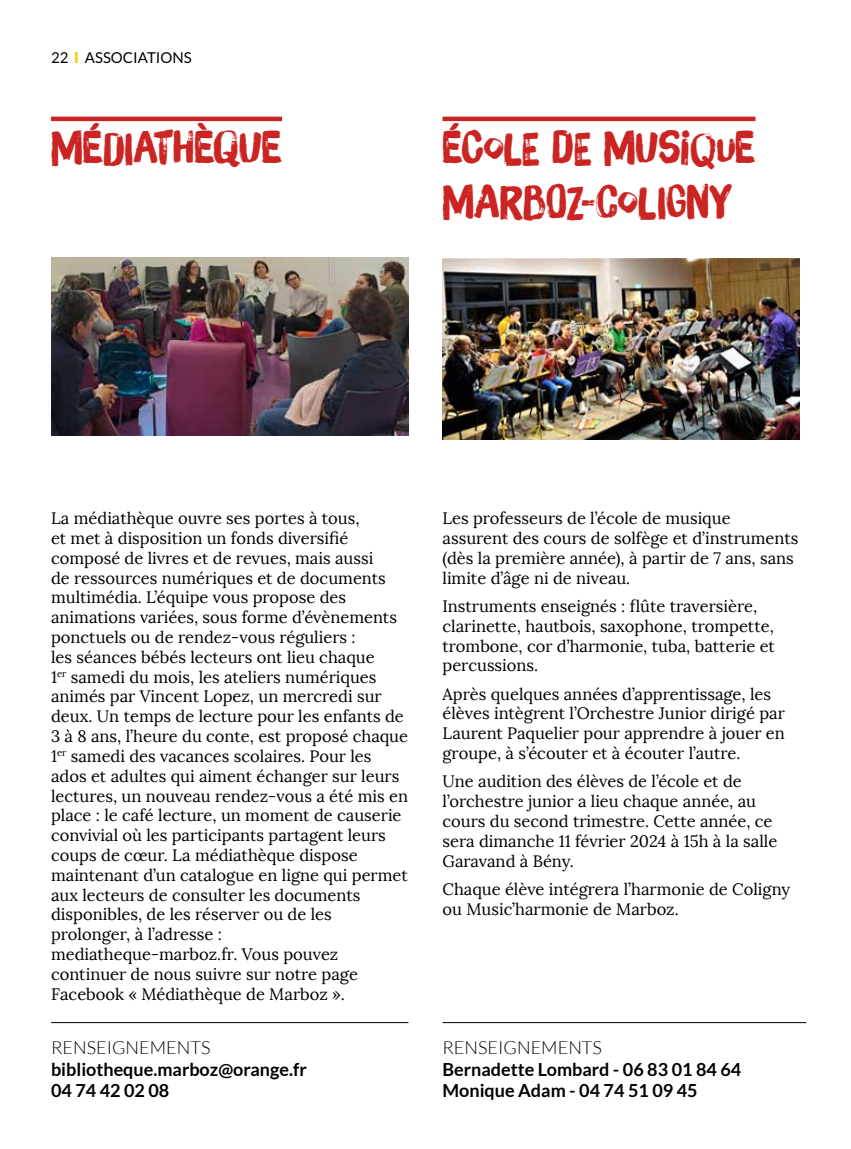
<style>
.page{position:relative;width:851px;height:1149px;background:#fff}
.page>*{position:absolute;margin:0;border:0;box-sizing:border-box;transform-origin:0 0}
.t1{font:45px "Brush Up";color:#ca2523}
.t2{font:700 18px/21.6px "Lato";color:#000}
.t3{font:300 18px "Lato";color:#000}
.t4{font:16.5px/19.8px "Lora";color:#000}
.t5{font:15px "Lato";color:#000}
.s1{font-weight:900;color:#fec811}
</style>
<div class="page">
<hr style="left:51px;top:1022px;width:357px;height:1px;background:#000">
<hr style="left:442px;top:1022px;width:364px;height:1px;background:#000">
<hr style="left:51px;top:117px;width:231px;height:4px;background:#ca2523">
<hr style="left:442px;top:117px;width:313px;height:4px;background:#ca2523">
<img style="left:442px;top:258px;width:357px;height:181px">
<img style="left:51px;top:257px;width:357px;height:178px">
<p class="t5" style="left:51px;top:49px;width:142px">22 <span class="s1">I</span> ASSOCIATIONS</p>
<h1 class="t1" style="left:51px;top:121px;width:232px">MÉDIATHÈQUE</h1>
<h1 class="t1" style="left:442px;top:121px;width:40px">ÉCOLE</h1>
<h1 class="t1" style="left:552px;top:121px;width:105px">DE MUSIQUE</h1>
<h1 class="t1" style="left:442px;top:175px;width:56px">MARBO</h1>
<h1 class="t1" style="left:566px;top:175px;width:72px">Z-COLIGNY</h1>
<p class="t4" style="left:51px;top:508px;width:358px">La médiathèque ouvre ses portes à tous,<br>et met à disposition un fonds diversifié composé de livres et de revues, mais aussi<br>de ressources numériques et de documents multimédia. L’équipe vous propose des animations variées, sous forme d’évènements ponctuels ou de rendez-vous réguliers :<br>les séances bébés lecteurs ont lieu chaque<br>1<sup>er</sup> samedi du mois, les ateliers numériques animés par Vincent Lopez, un mercredi sur deux. Un temps de lecture pour les enfants de 3 à 8 ans, l’heure du conte, est proposé chaque 1<sup>er</sup> samedi des vacances scolaires. Pour les ados et adultes qui aiment échanger sur leurs lectures, un nouveau rendez-vous a été mis en place : le café lecture, un moment de causerie convivial où les participants partagent leurs coups de cœur. La médiathèque dispose maintenant d’un catalogue en ligne qui permet aux lecteurs de consulter les documents disponibles, de les réserver ou de les prolonger, à l’adresse : mediatheque-marboz.fr. Vous pouvez continuer de nous suivre sur notre page Facebook « Médiathèque de Marboz ».</p>
<p class="t4" style="left:442px;top:508px;width:357px">Les professeurs de l’école de musique assurent des cours de solfège et d’instruments (dès la première année), à partir de 7 ans, sans limite d’âge ni de niveau.</p>
<p class="t4" style="left:442px;top:596px;width:334px">Instruments enseignés : flûte traversière, clarinette, hautbois, saxophone, trompette, trombone, cor d’harmonie, tuba, batterie et percussions.</p>
<p class="t4" style="left:442px;top:683px;width:344px">Après quelques années d’apprentissage, les élèves intègrent l’Orchestre Junior dirigé par Laurent Paquelier pour apprendre à jouer en groupe, à s’écouter et à écouter l’autre.</p>
<p class="t4" style="left:442px;top:771px;width:336px">Une audition des élèves de l’école et de l’orchestre junior a lieu chaque année, au cours du second trimestre. Cette année, ce sera dimanche 11 février 2024 à 15h à la salle Garavand à Bény.</p>
<p class="t4" style="left:442px;top:879px;width:349px">Chaque élève intégrera l’harmonie de Coligny ou Music’harmonie de Marboz.</p>
<p class="t3" style="left:51px;top:1037px;width:161px">RENSEIGNEMENTS</p>
<p class="t2" style="left:51px;top:1057px;width:257px">bibliotheque.marboz@orange.fr<br>04 74 42 02 08</p>
<p class="t3" style="left:442px;top:1037px;width:161px">RENSEIGNEMENTS</p>
<p class="t2" style="left:442px;top:1057px;width:300px">Bernadette Lombard - 06 83 01 84 64<br>Monique Adam - 04 74 51 09 45</p>
</div>
